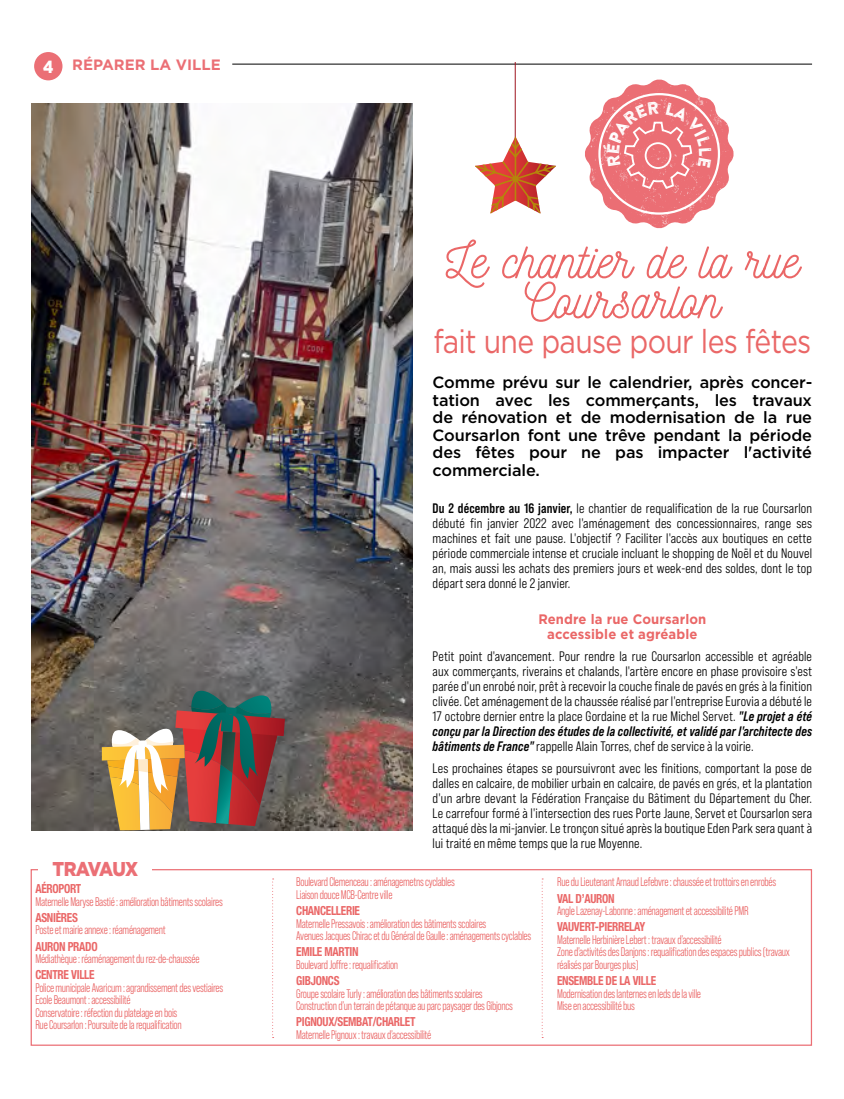
<style>
.page{position:relative;width:844px;height:1099px;background:#fff}
.page>*{position:absolute;margin:0;border:0;box-sizing:border-box;transform-origin:0 0}
.t1{font:50px/40px "Nickainley";color:#ea6767;text-align:center}
.t2{font:33.12px "Gotham";letter-spacing:-.025em;color:#ea6767;scale:.86 1}
.t3{font:900 20px "Gotham";letter-spacing:-.045em;color:#eb6f75;scale:.89 1}
.t4{font:900 17.5px "Gotham";color:#fff;scale:.85 1}
.t5{font:500 16.25px/17.6px "Gotham";letter-spacing:-.01em;color:#000;text-align:justify}
.t6{font:700 15px "Gotham";color:#eb6f75}
.TEXTE_BASES{font:13.75px/15px "Bebas Neue Pro Sm E Md";letter-spacing:.01em;color:#000;text-align:justify;scale:.95 1}
.TEXTE_BASES-2{font:700 13.75px/15px "Gotham";letter-spacing:.01em;color:#ea6767;text-align:center;scale:.95 1}
.p_16-17_-_Texte{font:12.5px/12.5px "Bebas Neue Pro Middle";letter-spacing:-.025em;color:#ea6767;scale:.9 1}
.p_16-17_-_Texte-2{font:700 condensed 12.5px "Helvetica Neue";letter-spacing:-.025em;color:#ea6767;scale:.9 1}
.s1{font-family:"Bebas Neue Pro Sm E Bd"}
.s2{font-family:"Bebas Neue Pro Sm E Bd It"}
</style>
<div class="page">
<hr style="left:232px;top:64px;width:579px;height:1px;background:#000">
<div style="left:34px;top:52px;width:28px;height:28px;background:#eb6f75;border-radius:50%"></div>
<div style="left:31px;top:869px;width:780px;height:176px;border:1px solid #eb6f75"></div>
<div style="left:39px;top:858px;width:113px;height:18px;background:#fff"></div>
<svg style="left:541px;top:878px;width:2px;height:158px"></svg>
<svg style="left:272px;top:878px;width:1px;height:158px"></svg>
<img style="left:32px;top:104px;width:380px;height:726px">
<svg style="left:102px;top:690px;width:183px;height:140px;background:#936f5a"></svg>
<hr style="left:514px;top:62px;width:1px;height:77px;background:#9e141f">
<svg style="left:475px;top:136px;width:81px;height:77px"></svg>
<svg style="left:585px;top:79px;width:148px;height:149px"></svg>
<p class="t4" style="left:43px;top:56px;width:14px">4</p>
<p class="t6" style="left:72px;top:55px;width:150px">RÉPARER LA VILLE</p>
<p class="t3" style="left:52px;top:856px;width:98px">TRAVAUX</p>
<p class="p_16-17_-_Texte-2" style="left:35px;top:881px;width:52px">AÉROPORT</p>
<p class="p_16-17_-_Texte" style="left:35px;top:894px;width:210px">Maternelle Maryse Bastié : amélioration bâtiments scolaires</p>
<p class="p_16-17_-_Texte-2" style="left:35px;top:909px;width:49px">ASNIÈRES</p>
<p class="p_16-17_-_Texte" style="left:35px;top:923px;width:146px">Poste et mairie annexe : réaménagement</p>
<p class="p_16-17_-_Texte-2" style="left:35px;top:938px;width:71px">AURON PRADO</p>
<p class="p_16-17_-_Texte" style="left:35px;top:952px;width:184px">Médiathèque : réaménagement du rez-de-chaussée</p>
<p class="p_16-17_-_Texte-2" style="left:35px;top:967px;width:67px">CENTRE VILLE</p>
<p class="p_16-17_-_Texte" style="left:35px;top:981px;width:210px">Police municipale Avaricum : agrandissement des vestiaires</p>
<p class="p_16-17_-_Texte" style="left:35px;top:993px;width:107px">Ecole Beaumont : accessibilité</p>
<p class="p_16-17_-_Texte" style="left:35px;top:1006px;width:159px">Conservatoire : réfection du platelage en bois</p>
<p class="p_16-17_-_Texte" style="left:35px;top:1018px;width:164px">Rue Coursarlon : Poursuite de la requalification</p>
<p class="t1" style="left:445px;top:240px;width:355px">Le chantier de la rue<br>Coursarlon</p>
<p class="t2" style="left:433px;top:321px;width:441px">fait une pause pour les fêtes</p>
<p class="t5" style="left:432px;top:373px;width:381px">Comme prévu sur le calendrier, après concer&shy;tation avec les commerçants, les travaux de rénovation et de modernisation de la rue Coursarlon font une trêve pendant la période des fêtes pour ne pas impacter l'activité commerciale.</p>
<p class="TEXTE_BASES" style="left:432px;top:500px;width:401px"><span class="s1">Du 2 décembre au 16 janvier,</span> le chantier de requalification de la rue Coursarlon débuté fin janvier 2022 avec l'aménagement des concessionnaires, range ses machines et fait une pause. L'objectif ? Faciliter l'accès aux boutiques en cette période commerciale intense et cruciale incluant le shopping de Noël et du Nouvel an, mais aussi les achats des premiers jours et week-end des soldes, dont le top départ sera donné le 2 janvier.</p>
<p class="TEXTE_BASES-2" style="left:538px;top:611px;width:178px">Rendre la rue Coursarlon accessible et agréable</p>
<p class="TEXTE_BASES" style="left:432px;top:648px;width:401px">Petit point d'avancement. Pour rendre la rue Coursarlon accessible et agréable aux commerçants, riverains et chalands, l'artère encore en phase provisoire s'est parée d'un enrobé noir, prêt à recevoir la couche finale de pavés en grés à la finition clivée. Cet aménagement de la chaussée réalisé par l'entreprise Eurovia a débuté le 17 octobre dernier entre la place Gordaine et la rue Michel Servet. <span class="s2">"Le projet a été conçu par la Direction des études de la collectivité, et validé par l'architecte des bâtiments de France"</span> rappelle Alain Torres, chef de service à la voirie.</p>
<p class="TEXTE_BASES" style="left:432px;top:760px;width:401px">Les prochaines étapes se poursuivront avec les finitions, comportant la pose de dalles en calcaire, de mobilier urbain en calcaire, de pavés en grés, et la plantation d'un arbre devant la Fédération Française du Bâtiment du Département du Cher.<br>Le carrefour formé à l'intersection des rues Porte Jaune, Servet et Coursarlon sera attaqué dès la mi-janvier. Le tronçon situé après la boutique Eden Park sera quant à lui traité en même temps que la rue Moyenne.</p>
<p class="p_16-17_-_Texte" style="left:296px;top:875px;width:178px">Boulevard Clemenceau : aménagemetns cyclables</p>
<p class="p_16-17_-_Texte" style="left:296px;top:888px;width:108px">Liaison douce MCB-Centre ville</p>
<p class="p_16-17_-_Texte-2" style="left:296px;top:903px;width:72px">CHANCELLERIE</p>
<p class="p_16-17_-_Texte" style="left:296px;top:917px;width:213px">Maternelle Pressavois : amélioration des bâtiments scolaires</p>
<p class="p_16-17_-_Texte" style="left:296px;top:929px;width:262px">Avenues Jacques Chirac et du Général de Gaulle : aménagements cyclables</p>
<p class="p_16-17_-_Texte-2" style="left:296px;top:944px;width:71px">EMILE MARTIN</p>
<p class="p_16-17_-_Texte" style="left:296px;top:958px;width:115px">Boulevard Joffre : requalification</p>
<p class="p_16-17_-_Texte-2" style="left:296px;top:973px;width:50px">GIBJONCS</p>
<p class="p_16-17_-_Texte" style="left:296px;top:987px;width:209px">Groupe scolaire Turly : amélioration des bâtiments scolaires</p>
<p class="p_16-17_-_Texte" style="left:296px;top:999px;width:242px">Construction d’un terrain de pétanque au parc paysager des Gibjoncs</p>
<p class="p_16-17_-_Texte-2" style="left:296px;top:1014px;width:134px">PIGNOUX/SEMBAT/CHARLET</p>
<p class="p_16-17_-_Texte" style="left:296px;top:1028px;width:152px">Maternelle Pignoux : travaux d’accessibilité</p>
<p class="p_16-17_-_Texte" style="left:557px;top:875px;width:245px">Rue du Lieutenant Arnaud Lefebvre : chaussée et trottoirs en enrobés</p>
<p class="p_16-17_-_Texte-2" style="left:557px;top:890px;width:65px">VAL D’AURON</p>
<p class="p_16-17_-_Texte" style="left:557px;top:904px;width:214px">Angle Lazenay-Labonne : aménagement et accessibilité PMR</p>
<p class="p_16-17_-_Texte-2" style="left:557px;top:919px;width:100px">VAUVERT-PIERRELAY</p>
<p class="p_16-17_-_Texte" style="left:557px;top:933px;width:184px">Maternelle Herbinière Lebert : travaux d’accessibilité</p>
<p class="p_16-17_-_Texte" style="left:557px;top:945px;width:260px">Zone d’activités des Danjons : requalification des espaces publics (travaux réalisés par Bourges plus)</p>
<p class="p_16-17_-_Texte-2" style="left:557px;top:973px;width:111px">ENSEMBLE DE LA VILLE</p>
<p class="p_16-17_-_Texte" style="left:557px;top:987px;width:161px">Modernisation des lanternes en leds de la ville</p>
<p class="p_16-17_-_Texte" style="left:557px;top:999px;width:88px">Mise en accessibilité bus</p>
</div>
